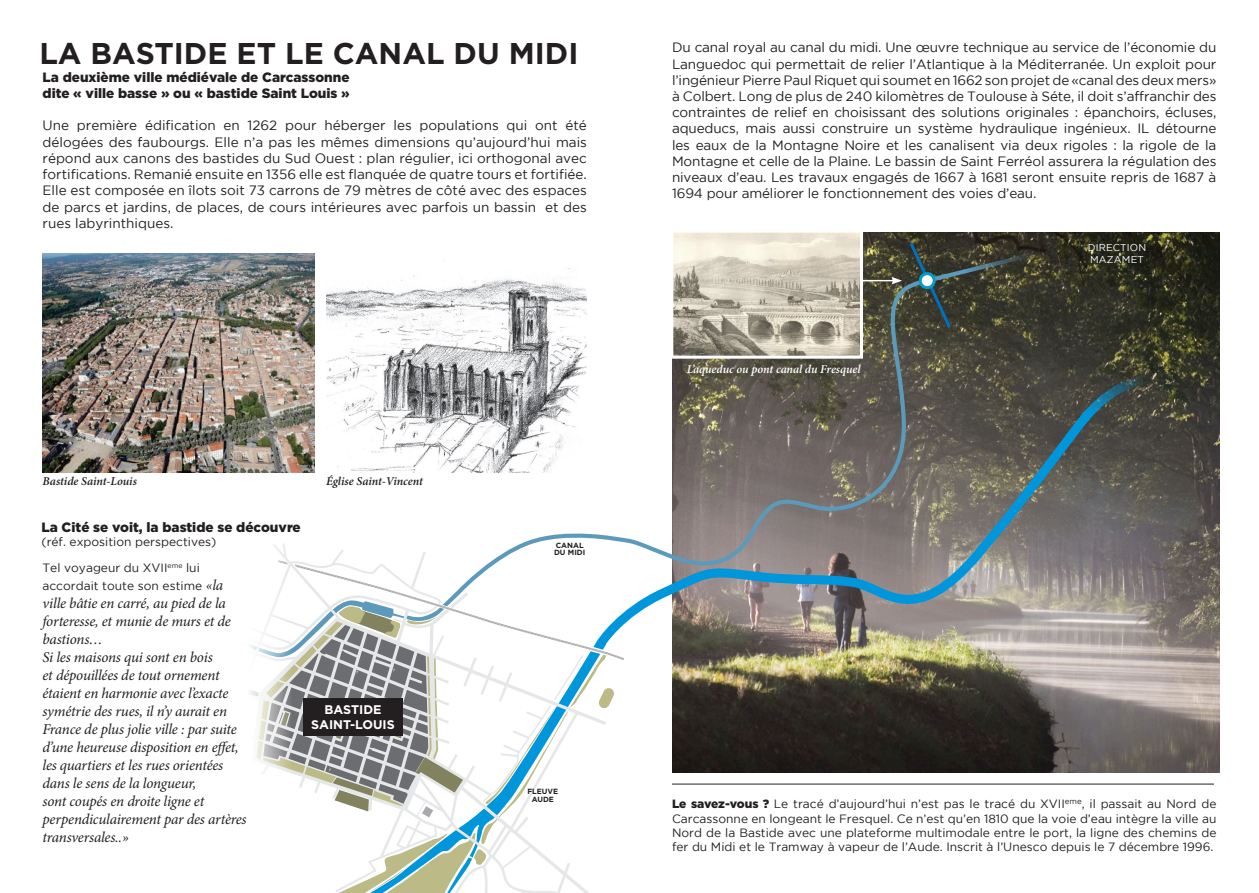
<style>
.page{position:relative;width:1259px;height:893px;background:#fff}
.page>*{position:absolute;margin:0;border:0;box-sizing:border-box;transform-origin:0 0}
.t1{font:700 30px "Gotham";color:#231f20}
.t2{font:italic 15px/18px "Minion Pro";letter-spacing:-.015em;color:#231f20}
.t3{font:13.5px/16.2px "Gotham";letter-spacing:-.005em;color:#231f20;text-align:justify}
.t4{font:900 13.5px/16.2px "Gotham";color:#231f20}
.t5{font:700 12.45px/15px "Gotham";color:#fff;text-align:center}
.t6{font:12px/14.4px "Gotham";color:#231f20;text-align:justify}
.t7{font:italic 600 12px "Minion Pro";letter-spacing:-.005em;color:#231f20}
.t8{font:italic 600 12px "Minion Pro";letter-spacing:-.005em;color:#fff}
.t9{font:9.9px/11.9px "Gotham";letter-spacing:.015em;color:#fff}
.t10{font:700 7.5px/7.5px "Gotham";color:#231f20}
.s1{font-family:"Minion Pro";font-style:italic;font-size:15px}
.s2{font-weight:900}
</style>
<div class="page">
<img style="left:672px;top:233px;width:547px;height:540px">
<hr style="left:672px;top:784px;width:542px;height:1px;background:#231f20">
<svg style="left:471px;top:241px;width:601px;height:302px"></svg>
<svg style="left:592px;top:360px;width:622px;height:292px;background:#7f7e7a"></svg>
<svg style="left:273px;top:543px;width:377px;height:109px"></svg>
<svg style="left:250px;top:560px;width:374px;height:333px"></svg>
<img style="left:674px;top:234px;width:185px;height:121px">
<div style="left:670px;top:230px;width:193px;height:129px;border:3px solid #fff"></div>
<img style="left:43px;top:253px;width:272px;height:219px">
<img style="left:326px;top:253px;width:261px;height:219px">
<div style="left:303px;top:698px;width:100px;height:37px;background:#231f20"></div>
<svg style="left:891px;top:239px;width:62px;height:92px;background:#40473e"></svg>
<div style="left:920px;top:274px;width:14px;height:14px;background:#fff;border-radius:50%"></div>
<div style="left:918px;top:272px;width:17px;height:17px;border:3px solid #039ecb;border-radius:50%"></div>
<h1 class="t1" style="left:39px;top:36px;width:540px">LA BASTIDE ET LE CANAL DU MIDI</h1>
<p class="t4" style="left:43px;top:69px;width:309px">La deuxième ville médiévale de Carcassonne dite « ville basse » ou « bastide Saint Louis »</p>
<p class="t3" style="left:43px;top:117px;width:546px">Une première édification en 1262 pour héberger les populations qui ont été délogées des faubourgs. Elle n’a pas les mêmes dimensions qu’aujourd’hui mais répond aux canons des bastides du Sud Ouest : plan régulier, ici orthogonal avec fortifications. Remanié ensuite en 1356 elle est flanquée de quatre tours et fortifiée.<br>Elle est composée en îlots soit 73 carrons de 79 mètres de côté avec des espaces de parcs et jardins, de places, de cours intérieures avec parfois un bassin et des rues labyrinthiques.</p>
<p class="t7" style="left:43px;top:473px;width:96px">Bastide Saint-Louis</p>
<p class="t7" style="left:326px;top:473px;width:98px">Église Saint-Vincent</p>
<p class="t4" style="left:41px;top:518px;width:261px">La Cité se voit, la bastide se découvre</p>
<p class="t6" style="left:41px;top:534px;width:176px">(réf. exposition perspectives)</p>
<p class="t6" style="left:43px;top:558px;width:182px;line-height:18px">Tel voyageur du XVII<sup>eme</sup> lui accordait toute son estime <span class="s1">«la</span></p>
<p class="t2" style="left:43px;top:594px;width:206px">ville bâtie en carré, au pied de la forteresse, et munie de murs et de bastions…<br>Si les maisons qui sont en bois<br>et dépouillées de tout ornement étaient en harmonie avec l’exacte symétrie des rues, il n’y aurait en<br>France de plus jolie ville : par suite d’une heureuse disposition en effet, les quartiers et les rues orientées dans le sens de la longueur,<br>sont coupés en droite ligne et perpendiculairement par des artères transversales..»</p>
<p class="t5" style="left:311px;top:701px;width:85px">BASTIDE<br>SAINT-LOUIS</p>
<p class="t10" style="left:554px;top:541px;width:33px">CANAL<br>DU MIDI</p>
<p class="t10" style="left:527px;top:788px;width:32px;text-align:center">FLEUVE<br>AUDE</p>
<p class="t3" style="left:672px;top:39px;width:546px">Du canal royal au canal du midi. Une œuvre technique au service de l’économie du Languedoc qui permettait de relier l’Atlantique à la Méditerranée. Un exploit pour l’ingénieur Pierre Paul Riquet qui soumet en 1662 son projet de «canal des deux mers» à Colbert. Long de plus de 240 kilomètres de Toulouse à Séte, il doit s’affranchir des contraintes de relief en choisissant des solutions originales : épanchoirs, écluses, aqueducs, mais aussi construire un système hydraulique ingénieux. IL détourne les eaux de la Montagne Noire et les canalisent via deux rigoles : la rigole de la Montagne et celle de la Plaine. Le bassin de Saint Ferréol assurera la régulation des niveaux d’eau. Les travaux engagés de 1667 à 1681 seront ensuite repris de 1687 à 1694 pour améliorer le fonctionnement des voies d’eau.</p>
<p class="t8" style="left:687px;top:360px;width:175px">L’aqueduc ou pont canal du Fresquel</p>
<p class="t9" style="left:1087px;top:241px;width:60px">DIRECTION<br>MAZAMET</p>
<p class="t6" style="left:672px;top:797px;width:546px"><span class="s2">Le savez-vous ?</span> Le tracé d’aujourd’hui n’est pas le tracé du XVII<sup>eme</sup>, il passait au Nord de Carcassonne en longeant le Fresquel. Ce n’est qu’en 1810 que la voie d’eau intègre la ville au Nord de la Bastide avec une plateforme multimodale entre le port, la ligne des chemins de fer du Midi et le Tramway à vapeur de l’Aude. Inscrit à l’Unesco depuis le 7 décembre 1996.</p>
</div>
